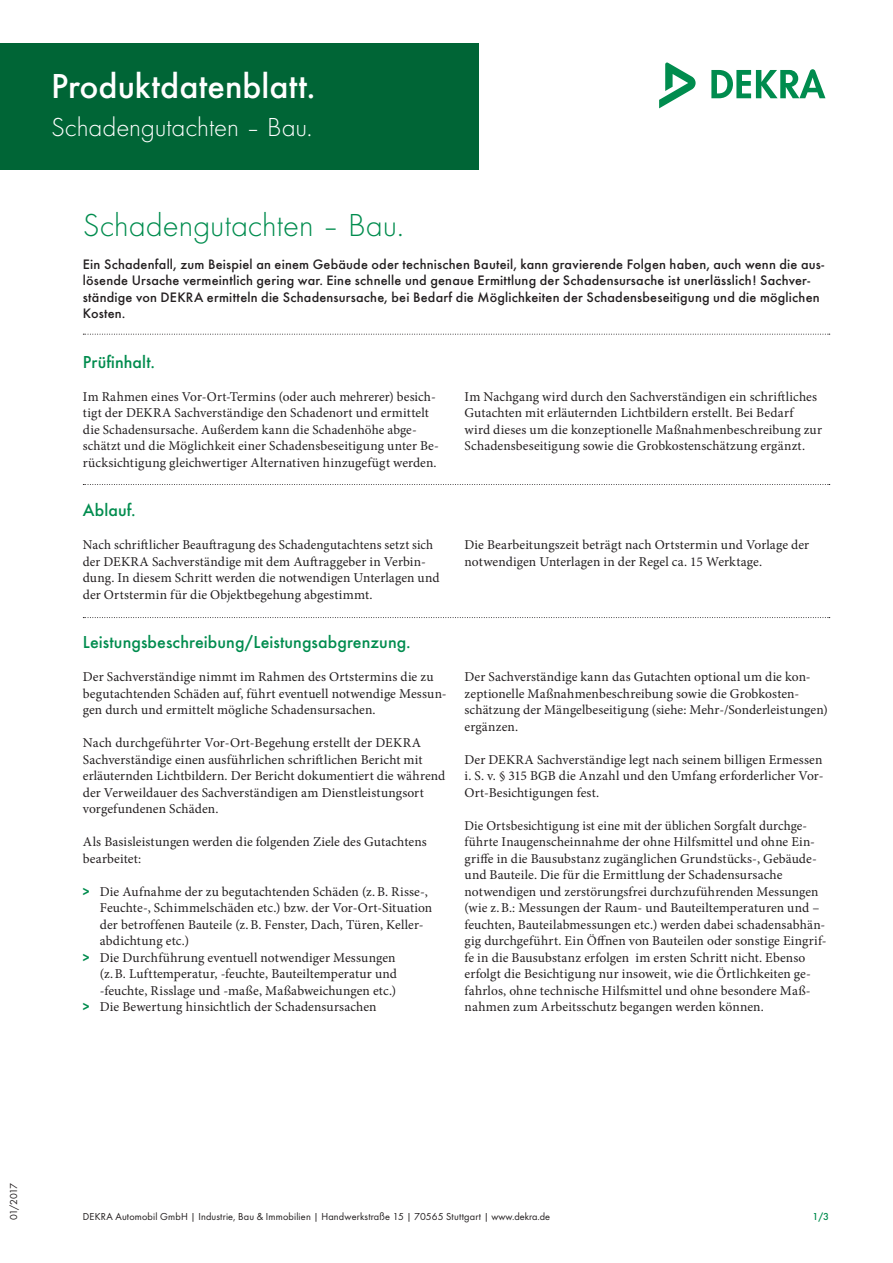
<style>
.page{position:relative;width:893px;height:1263px;background:#fff}
.page>*{position:absolute;margin:0;border:0;box-sizing:border-box;transform-origin:0 0}
.Titel_Headline_Futur{font:500 36px "Futura T";color:#fff}
.Headline_Futura_Ligh{font:300 33px "Futura";color:#008c4e}
.Subheadline_Futura_L{font:300 27px "Futura";letter-spacing:-.005em;color:#fff}
.Zwischenüberschrift{font:500 18px "Futura T";letter-spacing:.005em;color:#008c4e}
.Einstiegstext_Futura{font:500 14.25px/16.5px "Futura T";letter-spacing:.015em;color:#231f20}
.Fließtext_Minion_Reg{font:13.5px/16.5px "Minion Pro";letter-spacing:.005em;color:#231f20}
.t1{font:10.5px "Futura T Boo";letter-spacing:.015em;color:#231f20}
.Seitenziffer{font:500 10.5px "Futura T";color:#008c4e}
.s1{font-family:"Futura T Dem";color:#008c4e}
</style>
<div class="page">
<svg style="left:83px;top:334px;width:747px;height:1px"></svg>
<svg style="left:83px;top:617px;width:747px;height:1px"></svg>
<svg style="left:83px;top:484px;width:747px;height:1px"></svg>
<svg style="left:711px;top:69px;width:114px;height:29px"></svg>
<svg style="left:659px;top:63px;width:37px;height:45px"></svg>
<div style="left:0;top:43px;width:479px;height:127px;background:#006536"></div>
<p class="Titel_Headline_Futur" style="left:51px;top:65px;width:266px">Produktdatenblatt.</p>
<p class="Subheadline_Futura_L" style="left:51px;top:110px;width:263px">Schadengutachten – Bau.</p>
<p class="Headline_Futura_Ligh" style="left:83px;top:203px;width:322px">Schadengutachten – Bau.</p>
<p class="Einstiegstext_Futura" style="left:83px;top:255px;width:743px">Ein Schadenfall, zum Beispiel an einem Gebäude oder technischen Bauteil, kann gravierende Folgen haben, auch wenn die aus&shy;lösende Ursache vermeintlich gering war. Eine schnelle und genaue Ermittlung der Schadensursache ist unerlässlich! Sachver&shy;ständige von DEKRA ermitteln die Schadensursache, bei Bedarf die Möglichkeiten der Schadensbeseitigung und die möglichen Kosten.</p>
<p class="Zwischenüberschrift" style="left:83px;top:351px;width:74px">Prüfinhalt.</p>
<p class="Fließtext_Minion_Reg" style="left:83px;top:388px;width:358px">Im Rahmen eines Vor-Ort-Termins (oder auch mehrerer) besich&shy;tigt der DEKRA Sachverständige den Schadenort und ermittelt die Schadensursache. Außerdem kann die Schadenhöhe abge&shy;schätzt und die Möglichkeit einer Schadensbeseitigung unter Be&shy;rücksichtigung gleichwertiger Alternativen hinzugefügt werden.</p>
<p class="Zwischenüberschrift" style="left:83px;top:499px;width:54px">Ablauf.</p>
<p class="Fließtext_Minion_Reg" style="left:83px;top:537px;width:358px">Nach schriftlicher Beauftragung des Schadengutachtens setzt sich der DEKRA Sachverständige mit dem Auftraggeber in Verbin&shy;dung. In diesem Schritt werden die notwendigen Unterlagen und der Ortstermin für die Objektbegehung abgestimmt.</p>
<p class="Zwischenüberschrift" style="left:83px;top:631px;width:329px">Leistungsbeschreibung/Leistungsabgrenzung.</p>
<p class="Fließtext_Minion_Reg" style="left:83px;top:669px;width:365px">Der Sachverständige nimmt im Rahmen des Ortstermins die zu begutachtenden Schäden auf, führt eventuell notwendige Messun&shy;gen durch und ermittelt mögliche Schadensursachen.</p>
<p class="Fließtext_Minion_Reg" style="left:83px;top:735px;width:364px">Nach durchgeführter Vor-Ort-Begehung erstellt der DEKRA Sachverständige einen ausführlichen schriftlichen Bericht mit erläuternden Lichtbildern. Der Bericht dokumentiert die während der Verweildauer des Sachverständigen am Dienstleistungsort vorgefundenen Schäden.</p>
<p class="Fließtext_Minion_Reg" style="left:83px;top:834px;width:345px">Als Basisleistungen werden die folgenden Ziele des Gutachtens bearbeitet:</p>
<p class="Fließtext_Minion_Reg" style="left:100px;top:883px;width:334px;text-indent:-17px"><span class="s1">&gt;</span> Die Aufnahme der zu begutachtenden Schäden (z.B. Risse-, Feuchte-, Schimmelschäden etc.) bzw. der Vor-Ort-Situation der betroffenen Bauteile (z.B. Fenster, Dach, Türen, Keller&shy;abdichtung etc.)</p>
<p class="Fließtext_Minion_Reg" style="left:100px;top:949px;width:299px;text-align:justify;text-indent:-17px"><span class="s1">&gt;</span> Die Durchführung eventuell notwendiger Messungen (z.B. Lufttemperatur, -feuchte, Bauteiltemperatur und -feuchte, Risslage und -maße, Maßabweichungen etc.)</p>
<p class="Fließtext_Minion_Reg" style="left:83px;top:999px;width:295px"><span class="s1">&gt;</span> Die Bewertung hinsichtlich der Schadensursachen</p>
<p class="Fließtext_Minion_Reg" style="left:465px;top:388px;width:359px">Im Nachgang wird durch den Sachverständigen ein schriftliches Gutachten mit erläuternden Lichtbildern erstellt. Bei Bedarf wird dieses um die konzeptionelle Maßnahmenbeschreibung zur Schadensbeseitigung sowie die Grobkostenschätzung ergänzt.</p>
<p class="Fließtext_Minion_Reg" style="left:465px;top:537px;width:346px">Die Bearbeitungszeit beträgt nach Ortstermin und Vorlage der notwendigen Unterlagen in der Regel ca. 15 Werktage.</p>
<p class="Fließtext_Minion_Reg" style="left:465px;top:669px;width:365px">Der Sachverständige kann das Gutachten optional um die kon&shy;zeptionelle Maßnahmenbeschreibung sowie die Grobkosten&shy;schätzung der Mängelbeseitigung (siehe: Mehr-/Sonderleistungen) ergänzen.</p>
<p class="Fließtext_Minion_Reg" style="left:465px;top:751px;width:361px;text-align:justify">Der DEKRA Sachverständige legt nach seinem billigen Ermessen i. S. v. § 315 BGB die Anzahl und den Umfang erforderlicher Vor-Ort-Besichtigungen fest.</p>
<p class="Fließtext_Minion_Reg" style="left:465px;top:817px;width:364px">Die Ortsbesichtigung ist eine mit der üblichen Sorgfalt durchge&shy;führte Inaugenscheinnahme der ohne Hilfsmittel und ohne Ein&shy;griffe in die Bausubstanz zugänglichen Grundstücks-, Gebäude&shy;und Bauteile. Die für die Ermittlung der Schadensursache notwendigen und zerstörungsfrei durchzuführenden Messungen (wie z.B.: Messungen der Raum- und Bauteiltemperaturen und – feuchten, Bauteilabmessungen etc.) werden dabei schadensabhän&shy;gig durchgeführt. Ein Öffnen von Bauteilen oder sonstige Eingrif&shy;fe in die Bausubstanz erfolgen im ersten Schritt nicht. Ebenso erfolgt die Besichtigung nur insoweit, wie die Örtlichkeiten ge&shy;fahrlos, ohne technische Hilfsmittel und ohne besondere Maß&shy;nahmen zum Arbeitsschutz begangen werden können.</p>
<p class="t1" style="left:8px;top:1220px;width:39px;rotate:-90deg">01/2017</p>
<p class="t1" style="left:83px;top:1211px;width:469px">DEKRA Automobil GmbH | Industrie, Bau &amp; Immobilien | Handwerkstraße 15 | 70565 Stuttgart | www.dekra.de</p>
<p class="Seitenziffer" style="left:812px;top:1211px;width:18px">1/3</p>
</div>
